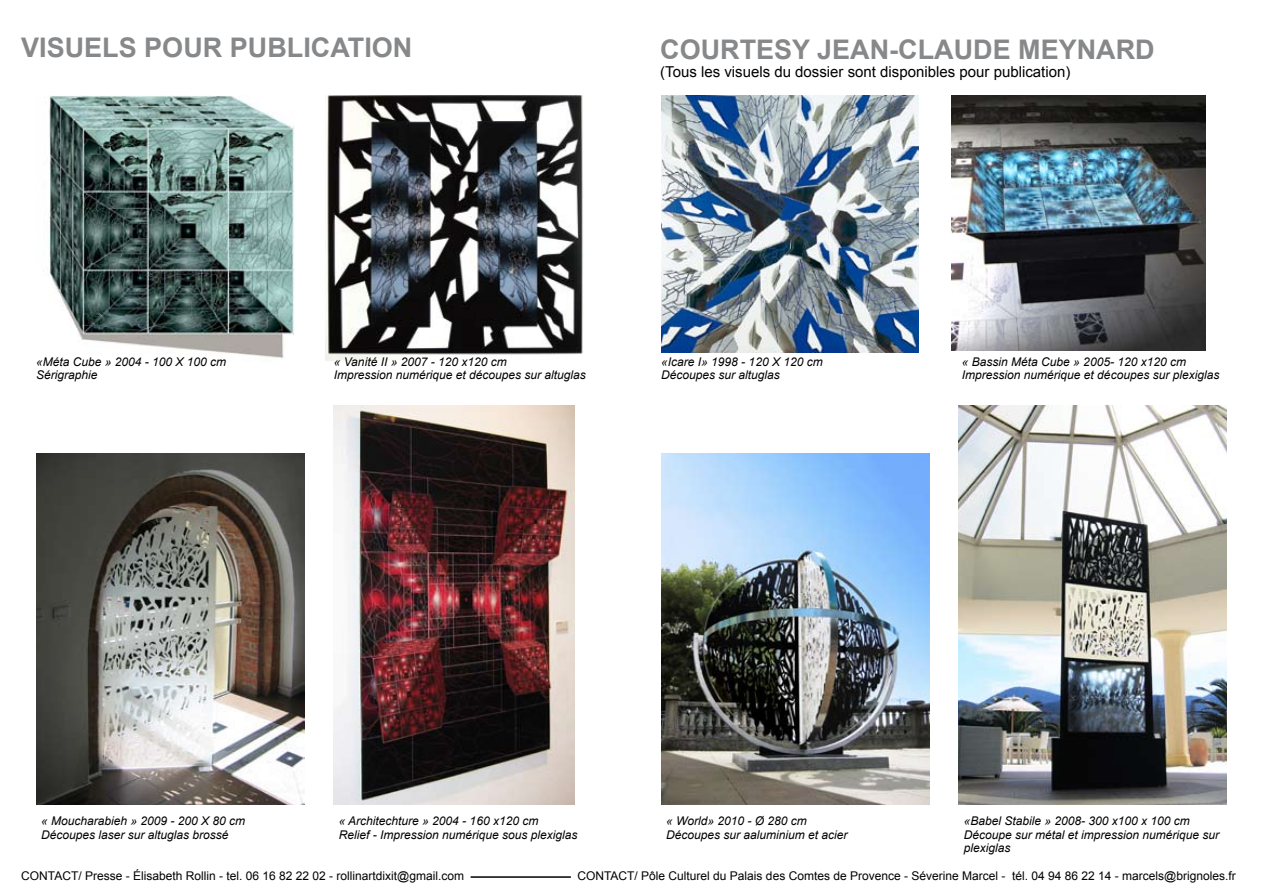
<style>
.page{position:relative;width:1263px;height:893px;background:#fff}
.page>*{position:absolute;margin:0;border:0;box-sizing:border-box;transform-origin:0 0}
.t1{font:700 27px "Arial";color:#87888a}
.t2{font:15px "Arial";color:#000}
.t3{font:italic 12px/13.5px "Arial";color:#000}
.t4{font:12px "Arial";color:#000}
</style>
<div class="page">
<img style="left:326px;top:96px;width:257px;height:264px">
<img style="left:36px;top:453px;width:268px;height:351px">
<img style="left:334px;top:405px;width:241px;height:399px">
<img style="left:49px;top:96px;width:245px;height:263px">
<img style="left:951px;top:96px;width:254px;height:254px">
<img style="left:959px;top:405px;width:268px;height:399px">
<img style="left:661px;top:96px;width:257px;height:256px">
<img style="left:661px;top:453px;width:268px;height:351px">
<hr style="left:471px;top:876px;width:100px;height:2px;background:#000">
<h1 class="t1" style="left:21px;top:30px;width:393px">VISUELS POUR PUBLICATION</h1>
<h1 class="t1" style="left:660px;top:32px;width:493px">COURTESY JEAN-CLAUDE MEYNARD</h1>
<p class="t2" style="left:660px;top:62px;width:412px">(Tous les visuels du dossier sont disponibles pour publication)</p>
<p class="t3" style="left:36px;top:355px;width:192px">«Méta Cube » 2004 - 100 X 100 cm<br>Sérigraphie</p>
<p class="t3" style="left:334px;top:355px;width:254px">« Vanité II » 2007 - 120 x120 cm<br>Impression numérique et découpes sur altuglas</p>
<p class="t3" style="left:661px;top:355px;width:163px">«Icare I» 1998 - 120 X 120 cm<br>Découpes sur altuglas</p>
<p class="t3" style="left:962px;top:355px;width:259px">« Bassin Méta Cube » 2005- 120 x120 cm<br>Impression numérique et découpes sur plexiglas</p>
<p class="t3" style="left:41px;top:814px;width:206px">« Moucharabieh » 2009 - 200 X 80 cm<br>Découpes laser sur altuglas brossé</p>
<p class="t3" style="left:339px;top:814px;width:240px">« Architechture » 2004 - 160 x120 cm<br>Relief - Impression numérique sous plexiglas</p>
<p class="t3" style="left:666px;top:814px;width:183px">« World» 2010 - Ø 280 cm<br>Découpes sur aaluminium et acier</p>
<p class="t3" style="left:964px;top:814px;width:257px">«Babel Stabile » 2008- 300 x100 x 100 cm<br>Découpe sur métal et impression numérique sur plexiglas</p>
<p class="t4" style="left:21px;top:868px;width:444px">CONTACT/ Presse - Élisabeth Rollin - tel. 06 16 82 22 02 - rollinartdixit@gmail.com</p>
<p class="t4" style="left:577px;top:868px;width:660px">CONTACT/ Pôle Culturel du Palais des Comtes de Provence - Séverine Marcel - tél. 04 94 86 22 14 - marcels@brignoles.fr</p>
</div>
